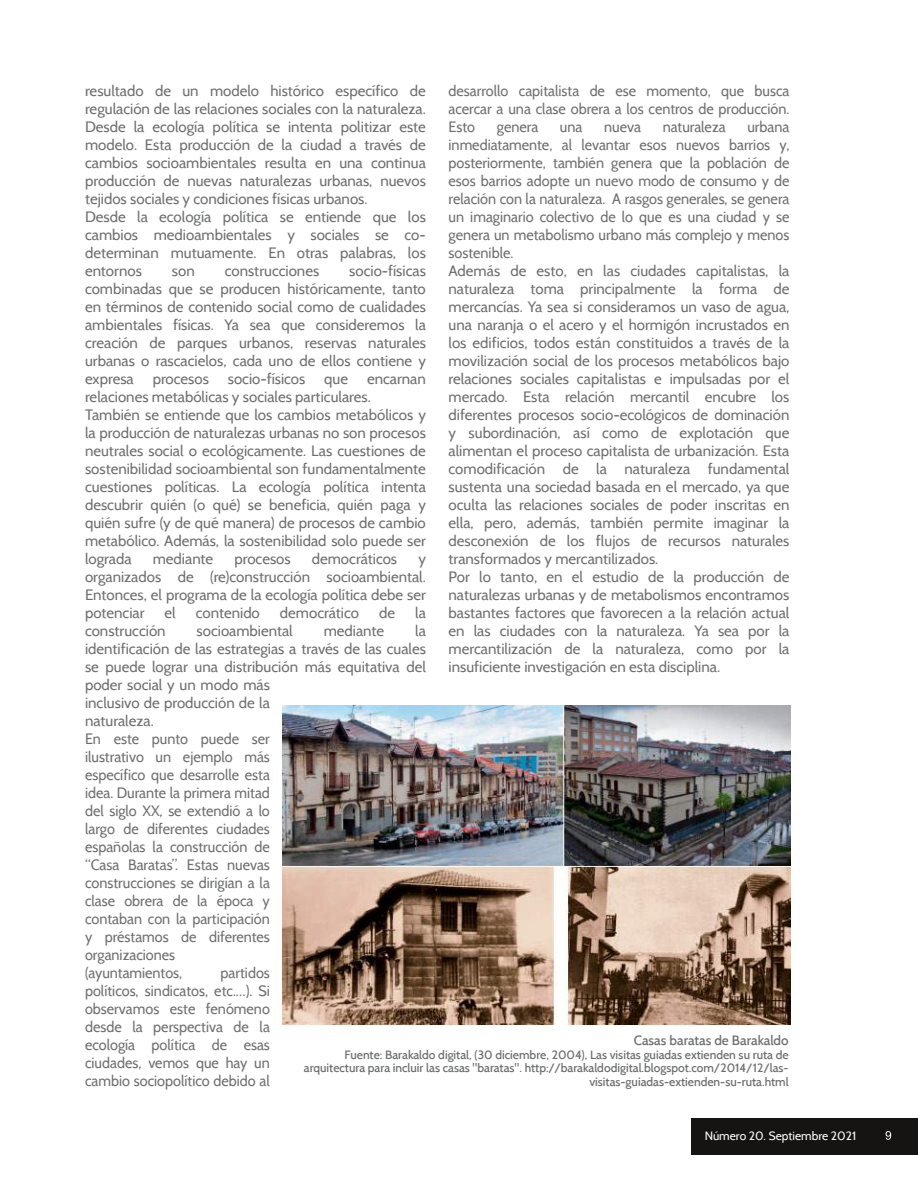
<style>
.page{position:relative;width:918px;height:1188px;background:#fff}
.page>*{position:absolute;margin:0;border:0;box-sizing:border-box;transform-origin:0 0}
.t1{font:15px/18px "Cabin";color:#6d6e6f}
.t2{font:15px/18px "Cabin";color:#6d6e6f;text-align:justify;scale:.96 1}
.t3{font:500 13.5px "Cabin";color:#6d6e6f}
.t4{font:500 12px/13.5px "Cabin";color:#6d6e6f;text-align:right}
.t5{font:12px "Cabin";color:#fff}
</style>
<div class="page">
<div style="left:694px;top:1118px;width:224px;height:36px;background:#161413"></div>
<div style="left:691px;top:1118px;width:166px;height:36px;background:#161413"></div>
<svg style="left:886px;top:1131px;width:5px;height:9px"></svg>
<img style="left:282px;top:706px;width:508px;height:318px">
<p class="t2" style="left:449px;top:82px;width:357px">desarrollo capitalista de ese momento, que busca acercar a una clase obrera a los centros de producción.<br>Esto</p>
<p class="t1" style="left:85px;top:82px;width:342px">resultado de un modelo histórico específico de regulación de las relaciones sociales con la naturaleza.<br>Desde la ecología política se intenta politizar este modelo. Esta producción de la ciudad a través de cambios socioambientales resulta en una continua producción de nuevas naturalezas urbanas, nuevos tejidos sociales y condiciones físicas urbanos.<br>Desde la ecología política se entiende que los cambios medioambientales y sociales se co&shy;determinan mutuamente. En otras palabras, los entornos</p>
<p class="t2" style="left:449px;top:118px;width:357px;text-align:left;text-indent:299px">urbana inmediatamente, al levantar esos nuevos barrios y, posteriormente, también genera que la población de esos barrios adopte un nuevo modo de consumo y de relación con la naturaleza. A rasgos generales, se genera un imaginario colectivo de lo que es una ciudad y se genera un metabolismo urbano más complejo y menos sostenible.<br>Además de esto, en las ciudades capitalistas, la naturaleza toma principalmente la forma de mercancías. Ya sea si consideramos un vaso de agua, una naranja o el acero y el hormigón incrustados en los edificios, todos están constituidos a través de la movilización social de los procesos metabólicos bajo relaciones sociales capitalistas e impulsadas por el mercado. Esta relación mercantil encubre los diferentes procesos socio-ecológicos de dominación y subordinación, así como de explotación que alimentan el proceso capitalista de urbanización. Esta comodificación de la naturaleza fundamental sustenta una sociedad basada en el mercado, ya que oculta las relaciones sociales de poder inscritas en ella, pero, además, también permite imaginar la desconexión de los flujos de recursos naturales transformados y mercantilizados.<br>Por lo tanto, en el estudio de la producción de naturalezas urbanas y de metabolismos encontramos bastantes factores que favorecen a la relación actual en las ciudades con la naturaleza. Ya sea por la mercantilización de la naturaleza, como por la insuficiente investigación en esta disciplina.</p>
<p class="t2" style="left:497px;top:118px;width:45px">genera</p>
<p class="t2" style="left:560px;top:118px;width:25px">una</p>
<p class="t2" style="left:604px;top:118px;width:40px">nueva</p>
<p class="t2" style="left:663px;top:118px;width:67px">naturaleza</p>
<p class="t1" style="left:85px;top:262px;width:342px;text-align:justify;text-indent:264px">socio-físicas combinadas que se producen históricamente, tanto en términos de contenido social como de cualidades ambientales físicas. Ya sea que consideremos la creación de parques urbanos, reservas naturales urbanas o rascacielos, cada uno de ellos contiene y expresa</p>
<p class="t1" style="left:172px;top:262px;width:24px">son</p>
<p class="t1" style="left:225px;top:262px;width:96px">construcciones</p>
<p class="t1" style="left:153px;top:370px;width:58px">procesos</p>
<p class="t1" style="left:228px;top:370px;width:79px">socio-físicos</p>
<p class="t1" style="left:324px;top:370px;width:25px">que</p>
<p class="t1" style="left:85px;top:370px;width:342px;text-indent:282px">encarnan relaciones metabólicas y sociales particulares.<br>También se entiende que los cambios metabólicos y la producción de naturalezas urbanas no son procesos neutrales social o ecológicamente. Las cuestiones de sostenibilidad socioambiental son fundamentalmente cuestiones políticas. La ecología política intenta descubrir quién (o qué) se beneficia, quién paga y quién sufre (y de qué manera) de procesos de cambio metabólico. Además, la sostenibilidad solo puede ser lograda</p>
<p class="t1" style="left:153px;top:550px;width:62px">mediante</p>
<p class="t1" style="left:234px;top:550px;width:58px">procesos</p>
<p class="t1" style="left:312px;top:550px;width:87px">democráticos</p>
<p class="t1" style="left:85px;top:550px;width:342px;text-align:justify;text-indent:333px">y organizados de (re)construcción socioambiental.<br>Entonces, el programa de la ecología política debe ser potenciar</p>
<p class="t1" style="left:165px;top:604px;width:13px">el</p>
<p class="t1" style="left:196px;top:604px;width:66px">contenido</p>
<p class="t1" style="left:280px;top:604px;width:81px">democrático</p>
<p class="t1" style="left:379px;top:604px;width:18px">de</p>
<p class="t1" style="left:415px;top:604px;width:12px">la</p>
<p class="t1" style="left:85px;top:622px;width:342px;text-indent:330px">la identificación de las estrategias a través de las cuales se puede lograr una distribución más equitativa del poder social y un modo más<br>inclusivo de producción de la<br>naturaleza.<br>En este punto puede ser<br>ilustrativo un ejemplo más<br>específico que desarrolle esta<br>idea. Durante la primera mitad<br>del siglo XX, se extendió a lo<br>largo de diferentes ciudades<br>españolas la construcción de<br>“Casa Baratas”. Estas nuevas<br>construcciones se dirigían a la<br>clase obrera de la época y<br>contaban con la participación<br>y préstamos de diferentes<br>organizaciones<br>(ayuntamientos,</p>
<p class="t1" style="left:85px;top:622px;width:82px">construcción</p>
<p class="t1" style="left:197px;top:622px;width:98px">socioambiental</p>
<p class="t1" style="left:324px;top:622px;width:62px">mediante</p>
<p class="t2" style="left:85px;top:964px;width:194px;text-indent:136px">partidos políticos, sindicatos, etc.…). Si observamos este fenómeno desde la perspectiva de la ecología política de esas ciudades, vemos que hay un cambio sociopolítico debido al</p>
<p class="t3" style="left:634px;top:1032px;width:156px">Casas baratas de Barakaldo</p>
<p class="t4" style="left:304px;top:1048px;width:486px">Fuente: Barakaldo digital, (30 diciembre, 2004), Las visitas guiadas extienden su ruta de arquitectura para incluir las casas "baratas". http://barakaldodigital.blogspot.com/2014/12/las&shy;visitas-guiadas-extienden-su-ruta.html</p>
<p class="t5" style="left:705px;top:1128px;width:153px">Número 20. Septiembre 2021</p>
</div>
